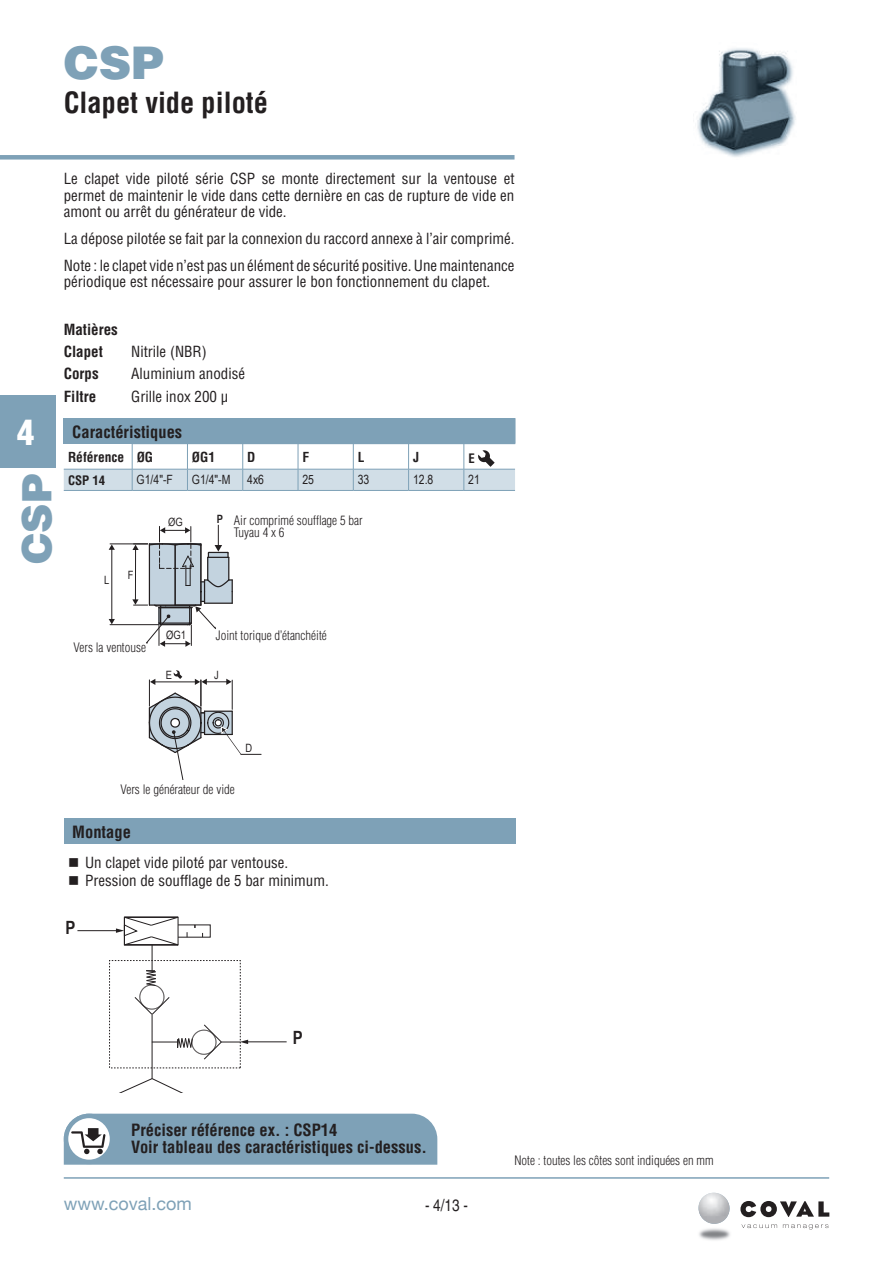
<style>
.page{position:relative;width:893px;height:1263px;background:#fff}
.page>*{position:absolute;margin:0;border:0;box-sizing:border-box;transform-origin:0 0}
.t1{font:900 45px "Helvetica";color:#7ea1b7}
.t2{font:900 40.5px "Helvetica";color:#7ea1b7}
.t3{font:900 condensed 34.5px "Helvetica";color:#fff}
.t4{font:700 condensed 28.5px "Helvetica";color:#231f20}
.t5{font:700 18.3px "Arial Narrow";color:#231f20}
.t6{font:18px "Helvetica Neue";color:#7ea1b7}
.t7{font:700 condensed 16.5px/16.5px "Helvetica";color:#231f20}
.t8{font:condensed 16.5px "Helvetica";color:#231f20}
.t9{font:condensed 15px/16.5px "Helvetica";color:#231f20;text-align:justify}
.t10{font:700 condensed 15px/22.2px "Helvetica";color:#231f20}
.t11{font:700 condensed 13.5px "Helvetica";color:#231f20}
.t12{font:300 condensed 12.75px/12px "Helvetica";color:#231f20}
.t13{font:12.75px "Arial Narrow";color:#231f20}
.t14{font:700 condensed 12.75px "Helvetica";color:#231f20}
.t15{font:11.4px "Arial Narrow";color:#231f20}
.t16{font:700 11.4px "Arial Narrow";color:#231f20}
.s1{font-family:"Helvetica";font-stretch:condensed}
</style>
<div class="page">
<div style="left:0;top:395px;width:55px;height:73px;background:#7ea1b7"></div>
<div style="left:0;top:155px;width:514px;height:5px;background:#7ea1b7"></div>
<hr style="left:64px;top:1177px;width:765px;height:2px;background:#7ea1b7">
<img style="left:699px;top:1228px;width:31px;height:12px">
<svg style="left:741px;top:1224px;width:36px;height:4px"></svg>
<svg style="left:783px;top:1224px;width:45px;height:5px"></svg>
<svg style="left:740px;top:1201px;width:89px;height:16px"></svg>
<svg style="left:720px;top:1208px;width:9px;height:11px"></svg>
<img style="left:698px;top:1193px;width:22px;height:31px">
<hr style="left:110px;top:624px;width:49px;height:1px;background:#231f20">
<hr style="left:110px;top:544px;width:38px;height:1px;background:#231f20">
<hr style="left:111px;top:549px;width:1px;height:71px;background:#231f20">
<svg style="left:109px;top:619px;width:6px;height:5px"></svg>
<svg style="left:109px;top:544px;width:6px;height:6px"></svg>
<svg style="left:132px;top:525px;width:101px;height:122px"></svg>
<svg style="left:148px;top:670px;width:113px;height:109px"></svg>
<hr style="left:77px;top:930px;width:40px;height:1px;background:#231f20">
<hr style="left:247px;top:1041px;width:40px;height:1px;background:#231f20">
<svg style="left:113px;top:916px;width:135px;height:176px"></svg>
<hr style="left:64px;top:490px;width:68px;height:1px;background:#7ea1b7">
<hr style="left:132px;top:490px;width:55px;height:1px;background:#7ea1b7">
<hr style="left:187px;top:490px;width:56px;height:1px;background:#7ea1b7">
<hr style="left:243px;top:490px;width:55px;height:1px;background:#7ea1b7">
<hr style="left:298px;top:490px;width:55px;height:1px;background:#7ea1b7">
<hr style="left:353px;top:490px;width:56px;height:1px;background:#7ea1b7">
<hr style="left:409px;top:490px;width:55px;height:1px;background:#7ea1b7">
<hr style="left:464px;top:490px;width:51px;height:1px;background:#7ea1b7">
<svg style="left:64px;top:418px;width:452px;height:72px"></svg>
<div style="left:64px;top:819px;width:451px;height:25px;background:#7ea1b7"></div>
<svg style="left:64px;top:1114px;width:373px;height:51px;background:#86a6ba"></svg>
<div style="left:64px;top:1114px;width:50px;height:50px;border:4px solid #7ea1b7;border-radius:50%"></div>
<img style="left:697px;top:48px;width:99px;height:109px">
<h1 class="t1" style="left:64px;top:33px;width:101px">CSP</h1>
<h3 class="t4" style="left:64px;top:85px;width:206px">Clapet vide piloté</h3>
<p class="t9" style="left:64px;top:170px;width:452px">Le clapet vide piloté série CSP se monte directement sur la ventouse et permet de maintenir le vide dans cette dernière en cas de rupture de vide en amont ou arrêt du générateur de vide.</p>
<p class="t9" style="left:64px;top:225px;width:452px;line-height:26.7px">La dépose pilotée se fait par la connexion du raccord annexe à l’air comprimé.<br>Note : le clapet vide n’est pas un élément de sécurité positive. Une maintenance</p>
<p class="t9" style="left:64px;top:273px;width:428px">périodique est nécessaire pour assurer le bon fonctionnement du clapet.</p>
<h3 class="t3" style="left:17px;top:411px;width:19px">4</h3>
<h2 class="t2" style="left:11px;top:564px;width:91px;rotate:-90deg">CSP</h2>
<p class="t10" style="left:64px;top:318px;width:56px">Matières<br>Clapet</p>
<p class="t9" style="left:131px;top:343px;width:77px">Nitrile (NBR)</p>
<p class="t10" style="left:64px;top:363px;width:36px">Corps</p>
<p class="t9" style="left:131px;top:366px;width:115px">Aluminium anodisé</p>
<p class="t10" style="left:64px;top:385px;width:34px">Filtre</p>
<p class="t9" style="left:131px;top:388px;width:99px">Grille inox 200 µ</p>
<p class="t7" style="left:72px;top:423px;width:111px">Caractéristiques</p>
<p class="t11" style="left:68px;top:448px;width:58px">Référence</p>
<p class="t11" style="left:137px;top:448px;width:18px">ØG</p>
<p class="t11" style="left:192px;top:448px;width:25px">ØG1</p>
<p class="t11" style="left:247px;top:448px;width:10px">D</p>
<p class="t11" style="left:302px;top:448px;width:8px">F</p>
<p class="t11" style="left:358px;top:448px;width:8px">L</p>
<p class="t11" style="left:413px;top:448px;width:7px">J</p>
<p class="t14" style="left:468px;top:450px;width:8px">E</p>
<p class="t14" style="left:68px;top:472px;width:39px">CSP 14</p>
<p class="t13" style="left:137px;top:471px;width:38px">G1/4"-F</p>
<p class="t13" style="left:192px;top:471px;width:40px">G1/4"-M</p>
<p class="t13" style="left:247px;top:471px;width:18px">4x6</p>
<p class="t13" style="left:302px;top:471px;width:13px">25</p>
<p class="t13" style="left:358px;top:471px;width:13px">33</p>
<p class="t13" style="left:413px;top:471px;width:22px">12.8</p>
<p class="t13" style="left:468px;top:471px;width:13px">21</p>
<p class="t15" style="left:104px;top:571px;width:7px">L</p>
<p class="t15" style="left:128px;top:566px;width:7px">F</p>
<p class="t15" style="left:168px;top:514px;width:16px">ØG</p>
<p class="t16" style="left:217px;top:511px;width:8px">P</p>
<p class="t12" style="left:234px;top:514px;width:130px">Air comprimé soufflage 5 bar<br>Tuyau 4 x 6</p>
<p class="t12" style="left:73px;top:642px;width:74px">Vers la ventouse</p>
<p class="t15" style="left:166px;top:627px;width:21px"><span class="s1">Ø</span>G1</p>
<p class="t15" style="left:166px;top:666px;width:8px">E</p>
<p class="t12" style="left:216px;top:629px;width:113px">Joint torique d’étanchéité</p>
<p class="t15" style="left:214px;top:666px;width:6px">J</p>
<p class="t15" style="left:246px;top:739px;width:8px">D</p>
<p class="t12" style="left:120px;top:783px;width:116px">Vers le générateur de vide</p>
<p class="t7" style="left:72px;top:823px;width:60px">Montage</p>
<p class="t9" style="left:68px;top:855px;width:222px">■ Un clapet vide piloté par ventouse.</p>
<p class="t9" style="left:68px;top:873px;width:262px">■ Pression de soufflage de 5 bar minimum.</p>
<p class="t5" style="left:65px;top:914px;width:11px">P</p>
<p class="t5" style="left:293px;top:1024px;width:11px">P</p>
<p class="t7" style="left:131px;top:1122px;width:297px">Préciser référence ex. : CSP14<br>Voir tableau des caractéristiques ci-dessus.</p>
<p class="t6" style="left:64px;top:1190px;width:129px">www.coval.com</p>
<p class="t8" style="left:425px;top:1196px;width:44px">- 4/13 -</p>
<p class="t12" style="left:514px;top:1154px;width:200px">Note : toutes les côtes sont indiquées en mm</p>
</div>
